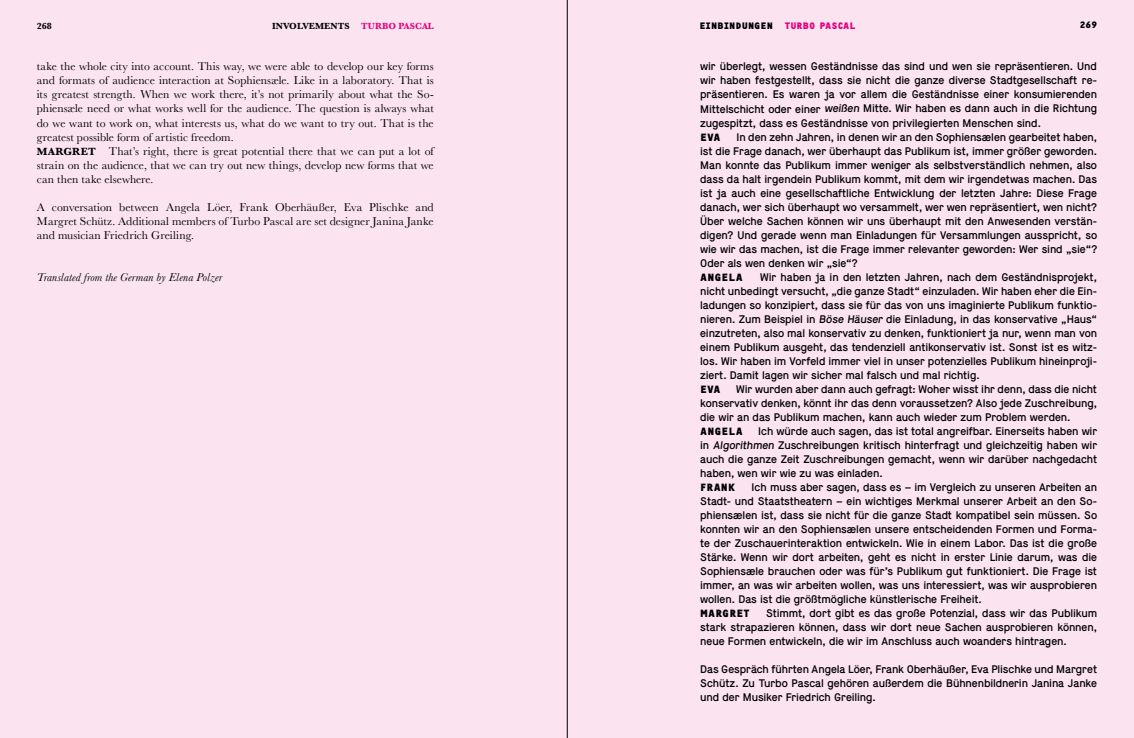
<style>
.page{position:relative;width:1134px;height:738px;background:#fff}
.page>*{position:absolute;margin:0;border:0;box-sizing:border-box;transform-origin:0 0}
.t1{font:11.8px/14px "Baskerville";letter-spacing:.005em;color:#000}
.t2{font:italic 11.8px "Baskerville";letter-spacing:.015em;color:#000}
.t3{font:11px/14px "Maison";letter-spacing:-.01em;color:#000;text-align:justify}
.t4{font:700 11px "OCRF";letter-spacing:.005em;color:#000}
.t5{font:700 9.8px "OCRF";color:#000}
.t6{font:700 9.2px "Baskerville";letter-spacing:.005em;color:#000}
.t7{font:700 9.2px "Baskerville";letter-spacing:.005em;color:#e6007d}
.t8{font:700 9px "OCRF";color:#000}
.s1{color:#e6007d}
.s2{font-weight:700;font-size:10.8px}
</style>
<div class="page">
<div style="left:567px;top:0;width:567px;height:737px;background:#fbe3f0"></div>
<div style="left:0;top:0;width:567px;height:737px;background:#fbe3f0"></div>
<hr style="left:567px;top:0;width:1px;height:737px;background:#000">
<p class="t6" style="left:37px;top:19px;width:17px">268</p>
<p class="t8" style="left:1080px;top:20px;width:19px">269</p>
<p class="t3" style="left:700px;top:60px;width:398px">wir überlegt, wessen Geständnisse das sind und wen sie repräsentieren. Und wir haben festgestellt, dass sie nicht die ganze diverse Stadtgesellschaft re&shy;präsentieren. Es waren ja vor allem die Geständnisse einer konsumierenden Mittelschicht oder einer weißen Mitte. Wir haben es dann auch in die Richtung zugespitzt, dass es Geständnisse von privilegierten Menschen sind.</p>
<p class="t4" style="left:700px;top:129px;width:22px">EVA</p>
<p class="t6" style="left:272px;top:19px;width:79px">INVOLVEMENTS</p>
<p class="t7" style="left:361px;top:19px;width:74px">TURBO PASCAL</p>
<p class="t5" style="left:699px;top:19px;width:158px">EINBINDUNGEN <span class="s1">TURBO PASCAL</span></p>
<p class="t1" style="left:37px;top:60px;width:398px">take the whole city into account. This way, we were able to develop our key forms and formats of audience interaction at Sophiensæle. Like in a laboratory. That is its greatest strength. When we work there, it’s not primarily about what the So&shy;phiensæle need or what works well for the audience. The question is always what do we want to work on, what interests us, what do we want to try out. That is the greatest possible form of artistic freedom.<br><span class="s2">MARGRET</span> That’s right, there is great potential there that we can put a lot of strain on the audience, that we can try out new things, develop new forms that we can then take elsewhere.</p>
<p class="t1" style="left:37px;top:200px;width:398px;text-align:justify">A conversation between Angela Löer, Frank Oberhäußer, Eva Plischke and Margret Schütz. Additional members of Turbo Pascal are set designer Janina Janke and musician Friedrich Greiling.</p>
<p class="t2" style="left:37px;top:269px;width:187px">Translated from the German by Elena Polzer</p>
<p class="t3" style="left:700px;top:130px;width:398px;text-indent:36px">In den zehn Jahren, in denen wir an den Sophiensælen gearbeitet haben, ist die Frage danach, wer überhaupt das Publikum ist, immer größer geworden.<br>Man konnte das Publikum immer weniger als selbstverständlich nehmen, also dass da halt irgendein Publikum kommt, mit dem wir irgendetwas machen. Das ist ja auch eine gesellschaftliche Entwicklung der letzten Jahre: Diese Frage danach, wer sich überhaupt wo versammelt, wer wen repräsentiert, wen nicht?<br>Über welche Sachen können wir uns überhaupt mit den Anwesenden verstän&shy;digen? Und gerade wenn man Einladungen für Versammlungen ausspricht, so wie wir das machen, ist die Frage immer relevanter geworden: Wer sind „sie“?<br>Oder als wen denken wir „sie“?</p>
<p class="t4" style="left:700px;top:270px;width:44px">ANGELA</p>
<p class="t3" style="left:700px;top:270px;width:398px;text-indent:60px">Wir haben ja in den letzten Jahren, nach dem Geständnisprojekt, nicht unbedingt versucht, „die ganze Stadt“ einzuladen. Wir haben eher die Ein&shy;ladungen so konzipiert, dass sie für das von uns imaginierte Publikum funktio&shy;nieren. Zum Beispiel in Böse Häuser die Einladung, in das konservative „Haus“ einzutreten, also mal konservativ zu denken, funktioniert ja nur, wenn man von einem Publikum ausgeht, das tendenziell antikonservativ ist. Sonst ist es witz&shy;los. Wir haben im Vorfeld immer viel in unser potenzielles Publikum hineinproji&shy;ziert. Damit lagen wir sicher mal falsch und mal richtig.</p>
<p class="t4" style="left:700px;top:381px;width:22px">EVA</p>
<p class="t3" style="left:700px;top:382px;width:398px;text-indent:36px">Wir wurden aber dann auch gefragt: Woher wisst ihr denn, dass die nicht konservativ denken, könnt ihr das denn voraussetzen? Also jede Zuschreibung, die wir an das Publikum machen, kann auch wieder zum Problem werden.</p>
<p class="t4" style="left:700px;top:423px;width:44px">ANGELA</p>
<p class="t3" style="left:700px;top:424px;width:398px;text-indent:58px">Ich würde auch sagen, das ist total angreifbar. Einerseits haben wir in Algorithmen Zuschreibungen kritisch hinterfragt und gleichzeitig haben wir auch die ganze Zeit Zuschreibungen gemacht, wenn wir darüber nachgedacht haben, wen wir wie zu was einladen.</p>
<p class="t4" style="left:700px;top:479px;width:36px">FRANK</p>
<p class="t3" style="left:700px;top:480px;width:398px;text-indent:51px">Ich muss aber sagen, dass es – im Vergleich zu unseren Arbeiten an Stadt- und Staatstheatern – ein wichtiges Merkmal unserer Arbeit an den So&shy;phiensælen ist, dass sie nicht für die ganze Stadt kompatibel sein müssen. So konnten wir an den Sophiensælen unsere entscheidenden Formen und Forma&shy;te der Zuschauerinteraktion entwickeln. Wie in einem Labor. Das ist die große Stärke. Wenn wir dort arbeiten, geht es nicht in erster Linie darum, was die Sophiensæle brauchen oder was für’s Publikum gut funktioniert. Die Frage ist immer, an was wir arbeiten wollen, was uns interessiert, was wir ausprobieren wollen. Das ist die größtmögliche künstlerische Freiheit.</p>
<p class="t4" style="left:700px;top:606px;width:51px">MARGRET</p>
<p class="t3" style="left:700px;top:606px;width:398px;text-indent:66px">Stimmt, dort gibt es das große Potenzial, dass wir das Publikum stark strapazieren können, dass wir dort neue Sachen ausprobieren können, neue Formen entwickeln, die wir im Anschluss auch woanders hintragen.</p>
<p class="t3" style="left:700px;top:662px;width:398px">Das Gespräch führten Angela Löer, Frank Oberhäußer, Eva Plischke und Margret Schütz. Zu Turbo Pascal gehören außerdem die Bühnenbildnerin Janina Janke und der Musiker Friedrich Greiling.</p>
</div>
